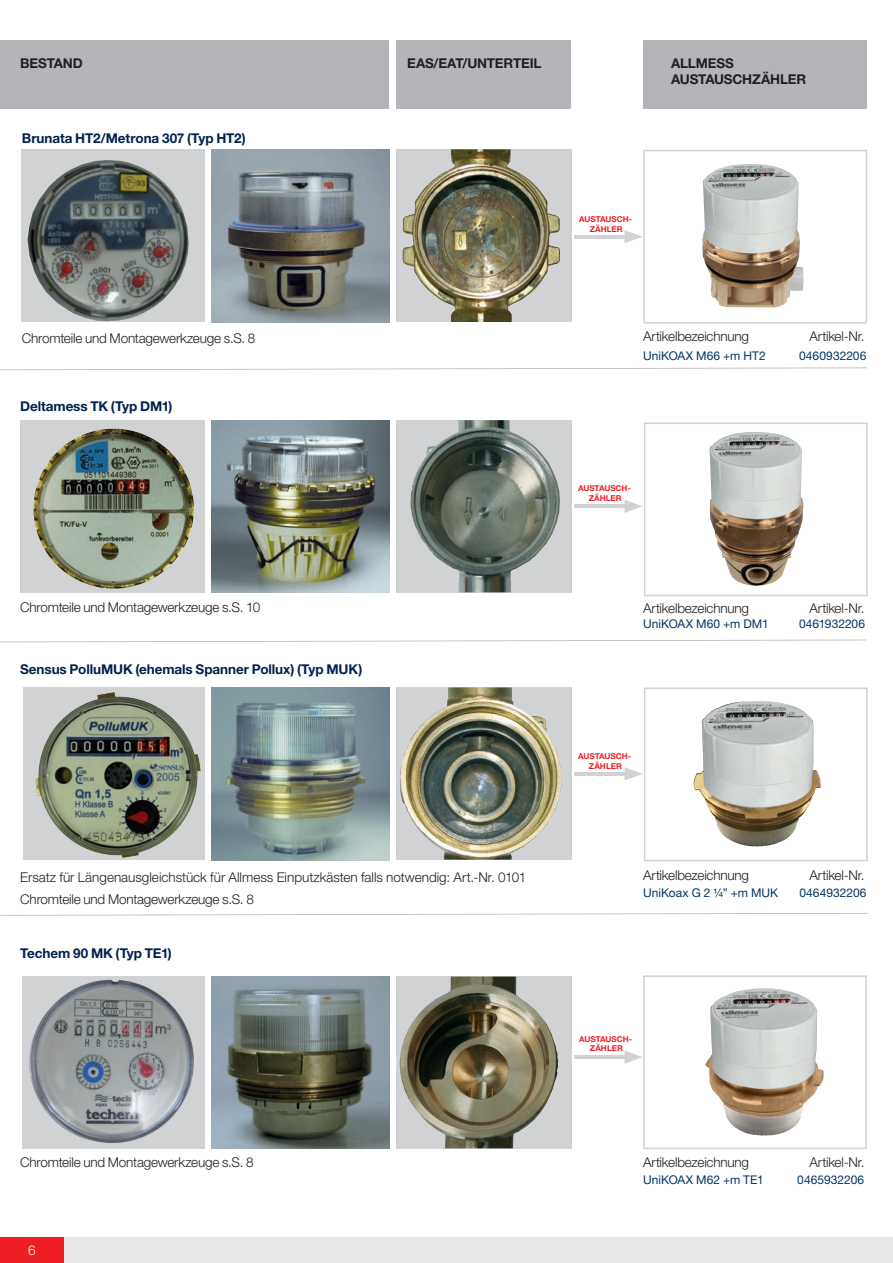
<style>
.page{position:relative;width:893px;height:1263px;background:#fff}
.page>*{position:absolute;margin:0;border:0;box-sizing:border-box;transform-origin:0 0}
.t1{font:300 13.5px "Helvetica Neue LT Std";letter-spacing:-.015em;color:#231f20}
.t2{font:700 13.5px "Helvetica Neue LT Std";letter-spacing:-.005em;color:#00214f}
.t3{font:700 13.5px/16.2px "Helvetica Neue LT Std";letter-spacing:-.01em;color:#231f20}
.t4{font:300 13.5px "Helvetica Neue LT Std";color:#fff}
.t5{font:12px "Helvetica Neue LT Std";color:#003667}
.t6{font:700 8.1px/9.8px "Helvetica Neue LT Std";color:#ee1d23;text-align:center}
</style>
<div class="page">
<div style="left:0;top:1237px;width:893px;height:26px;background:#e6e7e9"></div>
<div style="left:0;top:1237px;width:64px;height:26px;background:#ee1d23"></div>
<div style="left:0;top:40px;width:866px;height:68px;background:#b4b5b8"></div>
<svg style="left:20px;top:420px;width:380px;height:172px;background:#a2a79b"></svg>
<img style="left:23px;top:688px;width:548px;height:172px">
<img style="left:22px;top:976px;width:549px;height:172px">
<img style="left:21px;top:150px;width:550px;height:172px">
<div style="left:390px;top:38px;width:6px;height:1191px;background:#fff"></div>
<div style="left:205px;top:149px;width:6px;height:1020px;background:#fff"></div>
<hr style="left:574px;top:1055px;width:57px;height:4px;background:#d1d2d4">
<hr style="left:574px;top:772px;width:57px;height:4px;background:#d1d2d4">
<hr style="left:574px;top:504px;width:57px;height:4px;background:#d1d2d4">
<svg style="left:624px;top:423px;width:244px;height:173px"></svg>
<hr style="left:574px;top:235px;width:57px;height:3px;background:#d1d2d4">
<svg style="left:624px;top:150px;width:243px;height:173px"></svg>
<div style="left:571px;top:36px;width:72px;height:78px;background:#fff"></div>
<svg style="left:0;top:640px;width:866px;height:2px"></svg>
<svg style="left:1px;top:913px;width:866px;height:3px"></svg>
<svg style="left:624px;top:687px;width:244px;height:174px"></svg>
<svg style="left:624px;top:975px;width:243px;height:174px"></svg>
<img style="left:211px;top:976px;width:179px;height:172px">
<svg style="left:400px;top:420px;width:172px;height:172px;background:#919893"></svg>
<img style="left:410px;top:420px;width:48px;height:121px">
<img style="left:211px;top:420px;width:179px;height:173px">
<img style="left:402px;top:149px;width:80px;height:125px">
<img style="left:28px;top:160px;width:161px;height:161px">
<img style="left:211px;top:150px;width:179px;height:172px">
<img style="left:36px;top:429px;width:75px;height:59px">
<img style="left:43px;top:695px;width:55px;height:55px">
<img style="left:211px;top:688px;width:179px;height:173px">
<img style="left:400px;top:687px;width:47px;height:134px">
<img style="left:29px;top:980px;width:90px;height:126px">
<img style="left:400px;top:976px;width:51px;height:127px">
<svg style="left:0;top:367px;width:867px;height:3px"></svg>
<img style="left:710px;top:432px;width:93px;height:154px">
<img style="left:702px;top:164px;width:101px;height:143px">
<img style="left:694px;top:701px;width:127px;height:145px">
<img style="left:705px;top:988px;width:119px;height:147px">
<p class="t3" style="left:20px;top:55px;width:64px">BESTAND</p>
<p class="t3" style="left:407px;top:55px;width:136px">EAS/EAT/UNTERTEIL</p>
<p class="t3" style="left:671px;top:55px;width:136px">ALLMESS<br>AUSTAUSCHZÄHLER</p>
<p class="t2" style="left:22px;top:130px;width:225px">Brunata HT2/Metrona 307 (Typ HT2)</p>
<p class="t1" style="left:22px;top:329px;width:235px">Chromteile und Montagewerkzeuge s.S. 8</p>
<p class="t2" style="left:20px;top:398px;width:154px">Deltamess TK (Typ DM1)</p>
<p class="t1" style="left:20px;top:599px;width:242px">Chromteile und Montagewerkzeuge s.S. 10</p>
<p class="t2" style="left:20px;top:661px;width:344px">Sensus PolluMUK (ehemals Spanner Pollux) (Typ MUK)</p>
<p class="t1" style="left:20px;top:868px;width:508px">Ersatz für Längenausgleichstück für Allmess Einputzkästen falls notwendig: Art.-Nr. 0101</p>
<p class="t1" style="left:20px;top:891px;width:235px">Chromteile und Montagewerkzeuge s.S. 8</p>
<p class="t2" style="left:20px;top:945px;width:153px">Techem 90 MK (Typ TE1)</p>
<p class="t1" style="left:20px;top:1154px;width:235px">Chromteile und Montagewerkzeuge s.S. 8</p>
<p class="t4" style="left:28px;top:1241px;width:9px">6</p>
<p class="t6" style="left:579px;top:214px;width:54px">AUSTAUSCH-<br>ZÄHLER</p>
<p class="t1" style="left:643px;top:328px;width:108px">Artikelbezeichnung</p>
<p class="t1" style="left:809px;top:328px;width:56px">Artikel-Nr.</p>
<p class="t5" style="left:643px;top:348px;width:124px">UniKOAX M66 +m HT2</p>
<p class="t5" style="left:799px;top:348px;width:69px">0460932206</p>
<p class="t6" style="left:578px;top:483px;width:54px">AUSTAUSCH-<br>ZÄHLER</p>
<p class="t1" style="left:643px;top:600px;width:108px">Artikelbezeichnung</p>
<p class="t1" style="left:809px;top:600px;width:56px">Artikel-Nr.</p>
<p class="t5" style="left:643px;top:617px;width:127px">UniKOAX M60 +m DM1</p>
<p class="t5" style="left:799px;top:617px;width:68px">0461932206</p>
<p class="t6" style="left:578px;top:751px;width:54px">AUSTAUSCH-<br>ZÄHLER</p>
<p class="t1" style="left:643px;top:867px;width:108px">Artikelbezeichnung</p>
<p class="t1" style="left:809px;top:867px;width:56px">Artikel-Nr.</p>
<p class="t5" style="left:643px;top:885px;width:137px">UniKoax G 2 ¼” +m MUK</p>
<p class="t5" style="left:799px;top:885px;width:69px">0464932206</p>
<p class="t6" style="left:579px;top:1034px;width:54px">AUSTAUSCH-<br>ZÄHLER</p>
<p class="t1" style="left:643px;top:1154px;width:108px">Artikelbezeichnung</p>
<p class="t1" style="left:809px;top:1154px;width:56px">Artikel-Nr.</p>
<p class="t5" style="left:643px;top:1173px;width:122px">UniKOAX M62 +m TE1</p>
<p class="t5" style="left:797px;top:1173px;width:69px">0465932206</p>
</div>
